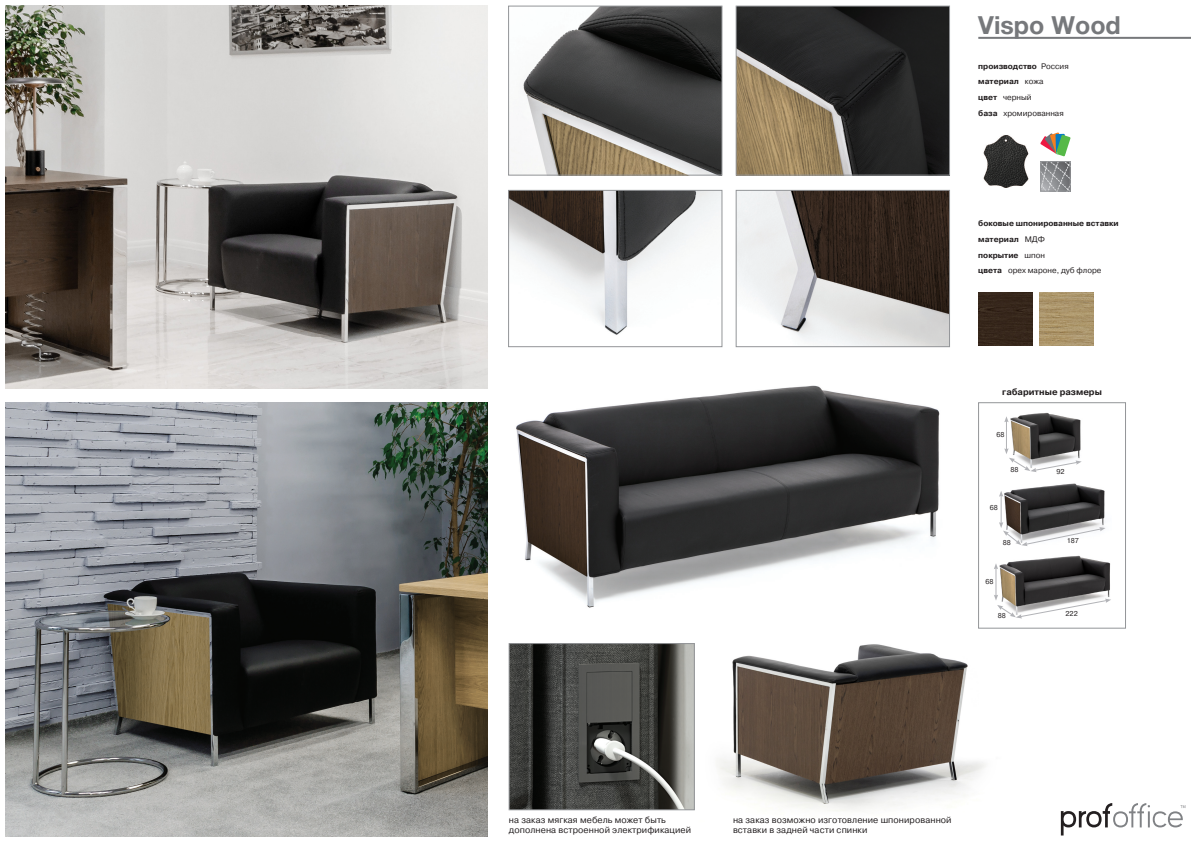
<style>
.page{position:relative;width:1191px;height:842px;background:#fff}
.page>*{position:absolute;margin:0;border:0;box-sizing:border-box;transform-origin:0 0}
.name{font:700 25px "Helvetica Neue LTCYR";color:#76787b}
.подпись{font:9px/10px "Pragmatica C";letter-spacing:.01em;color:#231f20}
.zagolovok{font:700 9px "Pragmatica C";color:#231f20}
.характеристики_2{font:700 8px "Pragmatica C";color:#231f20}
.характеристики_2-2{font:8px "Pragmatica C";color:#231f20}
.размеры{font:7px "Pragmatica C";color:#231f20}
.s1{font-weight:400}
.s2{font-weight:700}
</style>
<div class="page">
<hr style="left:978px;top:37px;width:213px;height:2px;background:#76787b">
<svg style="left:1060px;top:803px;width:125px;height:32px"></svg>
<img style="left:694px;top:628px;width:315px;height:183px">
<div style="left:978px;top:402px;width:147px;height:226px;background:#fff;border:1px solid #939598"></div>
<img style="left:6px;top:6px;width:482px;height:382px">
<img style="left:1019px;top:412px;width:63px;height:50px">
<svg style="left:1004px;top:416px;width:77px;height:56px"></svg>
<img style="left:1011px;top:483px;width:95px;height:46px">
<svg style="left:999px;top:491px;width:106px;height:55px"></svg>
<img style="left:1008px;top:555px;width:101px;height:8px">
<svg style="left:994px;top:563px;width:117px;height:55px"></svg>
<img style="left:6px;top:403px;width:482px;height:433px">
<img style="left:516px;top:385px;width:424px;height:223px">
<img style="left:510px;top:8px;width:210px;height:166px">
<div style="left:508px;top:6px;width:214px;height:170px;border:1px solid #939598"></div>
<img style="left:510px;top:192px;width:210px;height:143px">
<div style="left:508px;top:190px;width:214px;height:157px;border:1px solid #939598"></div>
<img style="left:737px;top:8px;width:211px;height:166px">
<div style="left:735px;top:6px;width:215px;height:170px;border:1px solid #939598"></div>
<img style="left:737px;top:192px;width:211px;height:153px">
<div style="left:735px;top:190px;width:215px;height:157px;border:1px solid #939598"></div>
<img style="left:511px;top:645px;width:181px;height:163px">
<div style="left:509px;top:643px;width:185px;height:167px;border:1px solid #939598"></div>
<svg style="left:1040px;top:133px;width:30px;height:23px"></svg>
<svg style="left:1042px;top:163px;width:26px;height:26px"></svg>
<div style="left:1040px;top:161px;width:30px;height:30px;border:1px solid #939598"></div>
<img style="left:983px;top:135px;width:46px;height:53px">
<div style="left:978px;top:292px;width:54px;height:54px;background:#36261b"></div>
<img style="left:1039px;top:292px;width:54px;height:54px">
<p class="name" style="left:978px;top:10px;width:144px">Vispo Wood</p>
<p class="характеристики_2" style="left:978px;top:62px;width:92px">производство <span class="s1">Россия</span></p>
<p class="характеристики_2" style="left:978px;top:77px;width:67px">материал <span class="s1">кожа</span></p>
<p class="характеристики_2-2" style="left:978px;top:93px;width:55px"><span class="s2">цвет</span> черный</p>
<p class="характеристики_2-2" style="left:978px;top:109px;width:87px"><span class="s2">база</span> хромированная</p>
<p class="характеристики_2" style="left:978px;top:219px;width:142px">боковые шпонированные вставки</p>
<p class="характеристики_2" style="left:978px;top:235px;width:68px">материал <span class="s1">МДФ</span></p>
<p class="характеристики_2" style="left:978px;top:250px;width:68px">покрытие <span class="s1">шпон</span></p>
<p class="характеристики_2-2" style="left:978px;top:266px;width:125px"><span class="s2">цвета</span> орех мароне, дуб флоре</p>
<p class="zagolovok" style="left:1002px;top:387px;width:101px">габаритные размеры</p>
<p class="размеры" style="left:996px;top:431px;width:10px">68</p>
<p class="размеры" style="left:990px;top:504px;width:10px">68</p>
<p class="размеры" style="left:1010px;top:466px;width:10px">88</p>
<p class="размеры" style="left:1056px;top:468px;width:10px">92</p>
<p class="размеры" style="left:1002px;top:538px;width:10px">88</p>
<p class="размеры" style="left:1066px;top:537px;width:14px">187</p>
<p class="размеры" style="left:985px;top:578px;width:10px">68</p>
<p class="размеры" style="left:997px;top:611px;width:10px">88</p>
<p class="размеры" style="left:1065px;top:610px;width:14px">222</p>
<p class="подпись" style="left:509px;top:815px;width:184px">на заказ мягкая мебель может быть дополнена встроенной электрификацией</p>
<p class="подпись" style="left:733px;top:815px;width:220px">на заказ возможно изготовление шпонированной вставки в задней части спинки</p>
</div>
